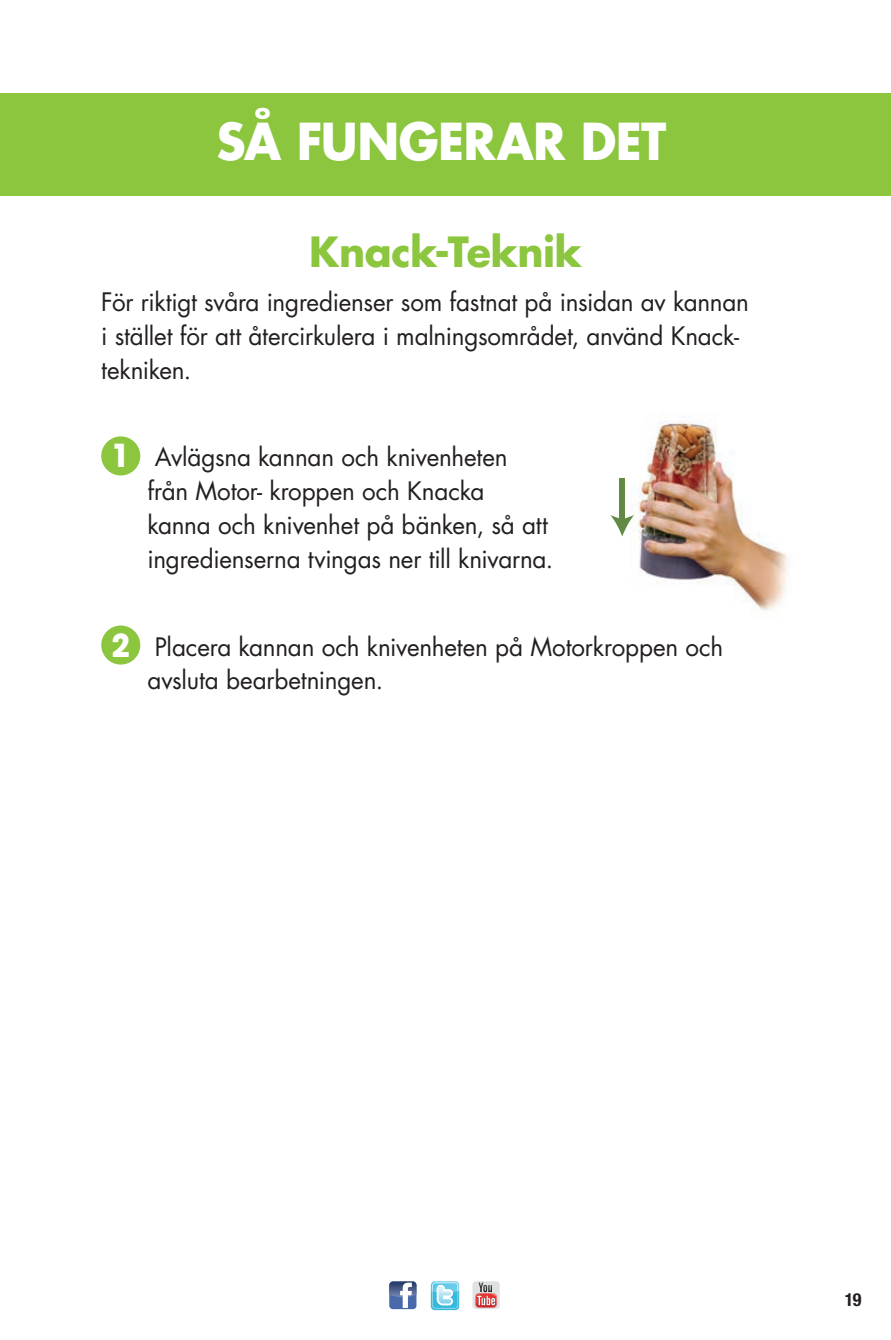
<style>
.page{position:relative;width:891px;height:1340px;background:#fff}
.page>*{position:absolute;margin:0;border:0;box-sizing:border-box;transform-origin:0 0}
.t1{font:700 49.5px "Futura";letter-spacing:-.015em;color:#fff;scale:.96 1}
.t2{font:700 40.5px "Futura";letter-spacing:-.01em;color:#8bc63e}
.t3{font:24.75px/33.8px "Futura";letter-spacing:-.01em;color:#231f20}
.t4{font:700 condensed 18px "Helvetica Neue LT Std";color:#231f20}
.s1{font-family:"Avant Garde";font-weight:700;font-size:31.5px;color:#fff}
</style>
<div class="page">
<svg style="left:389px;top:1281px;width:27px;height:28px"></svg>
<svg style="left:389px;top:1281px;width:27px;height:26px"></svg>
<svg style="left:431px;top:1281px;width:28px;height:28px"></svg>
<div style="left:472px;top:1281px;width:28px;height:27px;background:#e0e1e3;border-radius:4px"></div>
<svg style="left:475px;top:1282px;width:22px;height:25px"></svg>
<div style="left:0;top:93px;width:891px;height:102px;background:#8bc63e"></div>
<div style="left:101px;top:436px;width:39px;height:39px;background:#8bc63e;border-radius:50%"></div>
<div style="left:101px;top:625px;width:39px;height:39px;background:#8bc63e;border-radius:50%"></div>
<img style="left:630px;top:416px;width:158px;height:195px">
<div style="left:620px;top:478px;width:5px;height:44px;background:#628a44"></div>
<svg style="left:610px;top:515px;width:26px;height:26px"></svg>
<h1 class="t1" style="left:216px;top:107px;width:470px">SÅ FUNGERAR DET</h1>
<h2 class="t2" style="left:309px;top:224px;width:274px">Knack-Teknik</h2>
<p class="t3" style="left:101px;top:285px;width:649px">För riktigt svåra ingredienser som fastnat på insidan av kannan i stället för att återcirkulera i malningsområdet, använd Knack&shy;tekniken.</p>
<p class="t3" style="left:148px;top:440px;width:407px;text-indent:-36px"><span class="s1">1</span> Avlägsna kannan och knivenheten från Motor- kroppen och Knacka kanna och knivenhet på bänken, så att ingredienserna tvingas ner till knivarna.</p>
<p class="t3" style="left:148px;top:629px;width:577px;text-indent:-36px"><span class="s1">2</span> Placera kannan och knivenheten på Motorkroppen och avsluta bearbetningen.</p>
<p class="t4" style="left:845px;top:1288px;width:18px">19</p>
</div>
